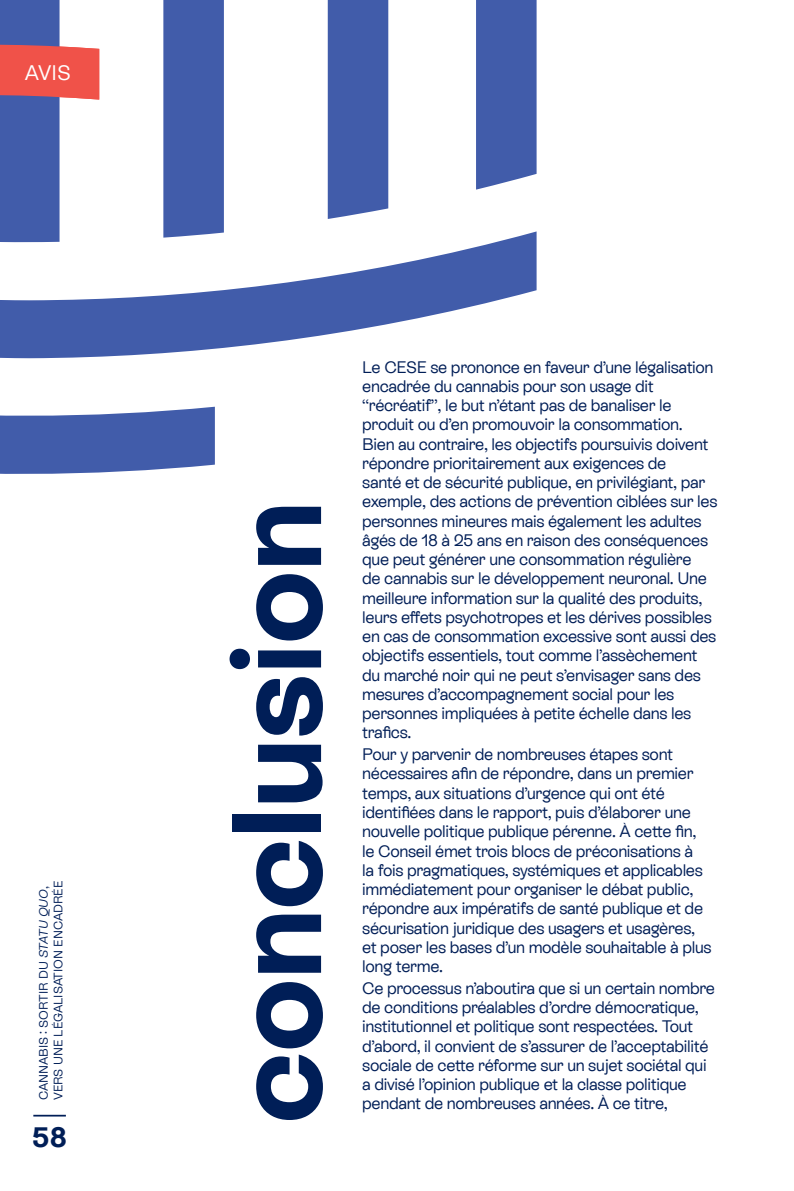
<style>
.page{position:relative;width:794px;height:1191px;background:#fff}
.page>*{position:absolute;margin:0;border:0;box-sizing:border-box;transform-origin:0 0}
.synthese_intro{font:700 126px "ES Rebond Grotesque";color:#001e57}
.t1{font:700 28px "ES Rebond Grotesque";color:#001e57}
.t2{font:21px "ES Rebond Grotesque";color:#fff}
.Sous-titres{font:16.62px/19.2px "ES Rebond Grotesque";letter-spacing:-.02em;color:#001e57}
.t3{font:12.25px/14.7px "ES Rebond Grotesque";color:#001e57}
.s1{font-style:italic}
</style>
<div class="page">
<hr style="left:33px;top:1114px;width:33px;height:2px;background:#001e57">
<div style="left:328px;top:0;width:60px;height:219px;background:#415caa"></div>
<div style="left:476px;top:0;width:60px;height:190px;background:#415caa"></div>
<div style="left:163px;top:0;width:61px;height:231px;background:#415caa"></div>
<svg style="left:0;top:407px;width:215px;height:67px;background:#5a71b5"></svg>
<svg style="left:0;top:231px;width:536px;height:127px"></svg>
<svg style="left:0;top:0;width:112px;height:242px"></svg>
<p class="t2" style="left:25px;top:59px;width:47px">AVIS</p>
<p class="t3" style="left:36px;top:1100px;width:221px;rotate:-90deg">CANNABIS : SORTIR DU <span class="s1">STATU QUO</span>,<br>VERS UNE LÉGALISATION ENCADRÉE</p>
<h2 class="t1" style="left:32px;top:1118px;width:36px">58</h2>
<p class="synthese_intro" style="left:191px;top:1123px;width:623px;rotate:-90deg">conclusion</p>
<p class="Sous-titres" style="left:362px;top:356px;width:357px">Le CESE se prononce en faveur d’une légalisation encadrée du cannabis pour son usage dit “récréatif”, le but n’étant pas de banaliser le produit ou d’en promouvoir la consommation.<br>Bien au contraire, les objectifs poursuivis doivent répondre prioritairement aux exigences de<br>santé et de sécurité publique, en privilégiant, par exemple, des actions de prévention ciblées sur les personnes mineures mais également les adultes âgés de 18 à 25 ans en raison des conséquences que peut générer une consommation régulière<br>de cannabis sur le développement neuronal. Une meilleure information sur la qualité des produits, leurs effets psychotropes et les dérives possibles en cas de consommation excessive sont aussi des objectifs essentiels, tout comme l’assèchement du marché noir qui ne peut s’envisager sans des mesures d’accompagnement social pour les personnes impliquées à petite échelle dans les trafics.</p>
<p class="Sous-titres" style="left:362px;top:744px;width:351px">Pour y parvenir de nombreuses étapes sont nécessaires afin de répondre, dans un premier temps, aux situations d’urgence qui ont été identifiées dans le rapport, puis d’élaborer une nouvelle politique publique pérenne. À cette fin, le Conseil émet trois blocs de préconisations à<br>la fois pragmatiques, systémiques et applicables immédiatement pour organiser le débat public, répondre aux impératifs de santé publique et de sécurisation juridique des usagers et usagères, et poser les bases d’un modèle souhaitable à plus long terme.</p>
<p class="Sous-titres" style="left:362px;top:977px;width:354px">Ce processus n’aboutira que si un certain nombre de conditions préalables d’ordre démocratique, institutionnel et politique sont respectées. Tout d’abord, il convient de s’assurer de l’acceptabilité sociale de cette réforme sur un sujet sociétal qui a divisé l’opinion publique et la classe politique pendant de nombreuses années. À ce titre,</p>
</div>
